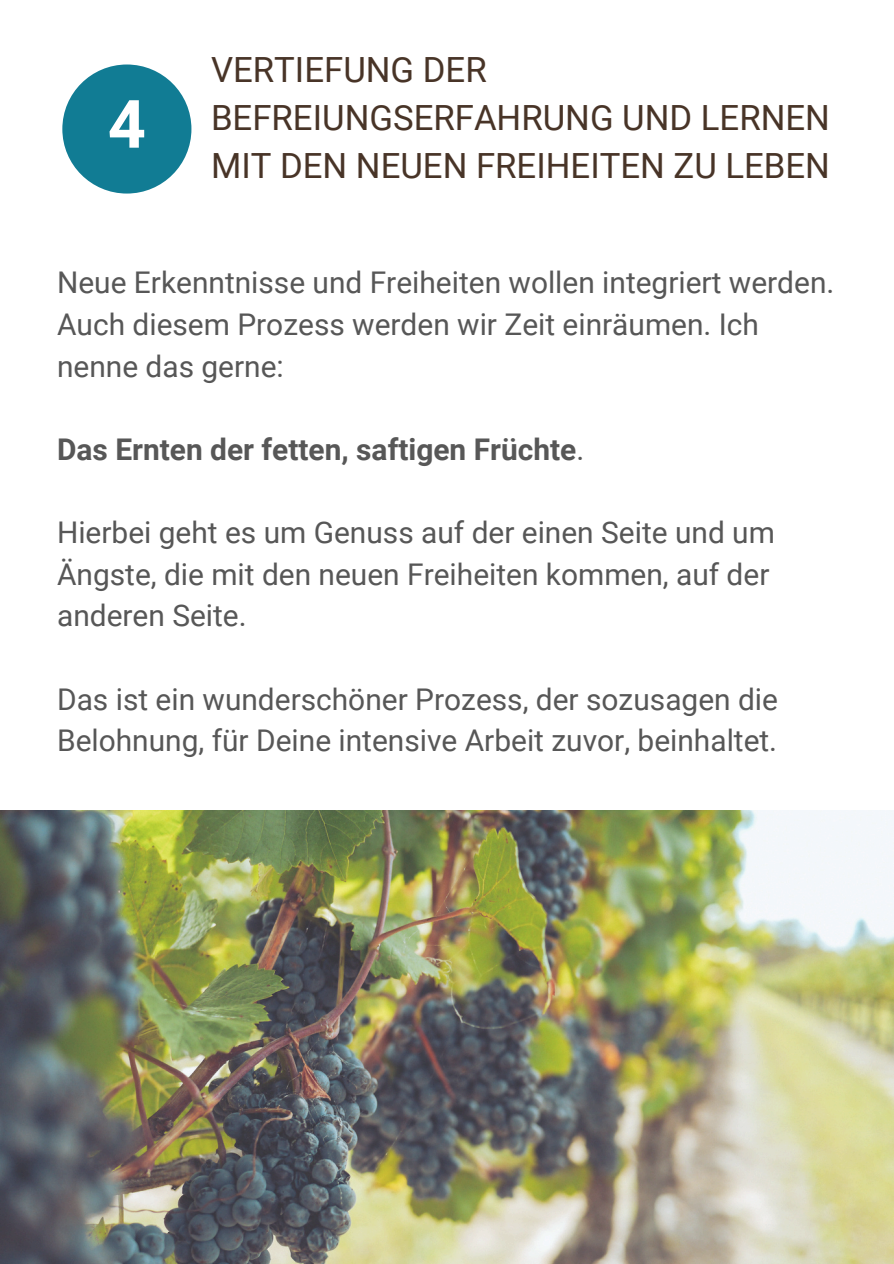
<style>
.page{position:relative;width:894px;height:1264px;background:#fff}
.page>*{position:absolute;margin:0;border:0;box-sizing:border-box;transform-origin:0 0}
.t1{font:700 66.75px "Roboto";color:#fff}
.t2{font:34.65px/48.3px "Roboto";color:#483427}
.t3{font:29.85px/41.7px "Roboto";color:#575757}
.t4{font:700 29.85px "Roboto";color:#575757}
.s1{font-weight:400}
</style>
<div class="page">
<div style="left:62px;top:64px;width:129px;height:129px;background:#117c94;border-radius:50%"></div>
<img style="left:0;top:810px;width:893px;height:453px">
<p class="t1" style="left:108px;top:86px;width:40px">4</p>
<p class="t2" style="left:211px;top:46px;width:620px">VERTIEFUNG DER<br>BEFREIUNGSERFAHRUNG UND LERNEN<br>MIT DEN NEUEN FREIHEITEN ZU LEBEN</p>
<p class="t3" style="left:57px;top:262px;width:778px">Neue Erkenntnisse und Freiheiten wollen integriert werden.<br>Auch diesem Prozess werden wir Zeit einräumen. Ich nenne das gerne:</p>
<h1 class="t4" style="left:57px;top:432px;width:528px">Das Ernten der fetten, saftigen Früchte<span class="s1">.</span></h1>
<p class="t3" style="left:57px;top:512px;width:719px">Hierbei geht es um Genuss auf der einen Seite und um<br>Ängste, die mit den neuen Freiheiten kommen, auf der anderen Seite.</p>
<p class="t3" style="left:57px;top:678px;width:722px">Das ist ein wunderschöner Prozess, der sozusagen die<br>Belohnung, für Deine intensive Arbeit zuvor, beinhaltet.</p>
</div>
